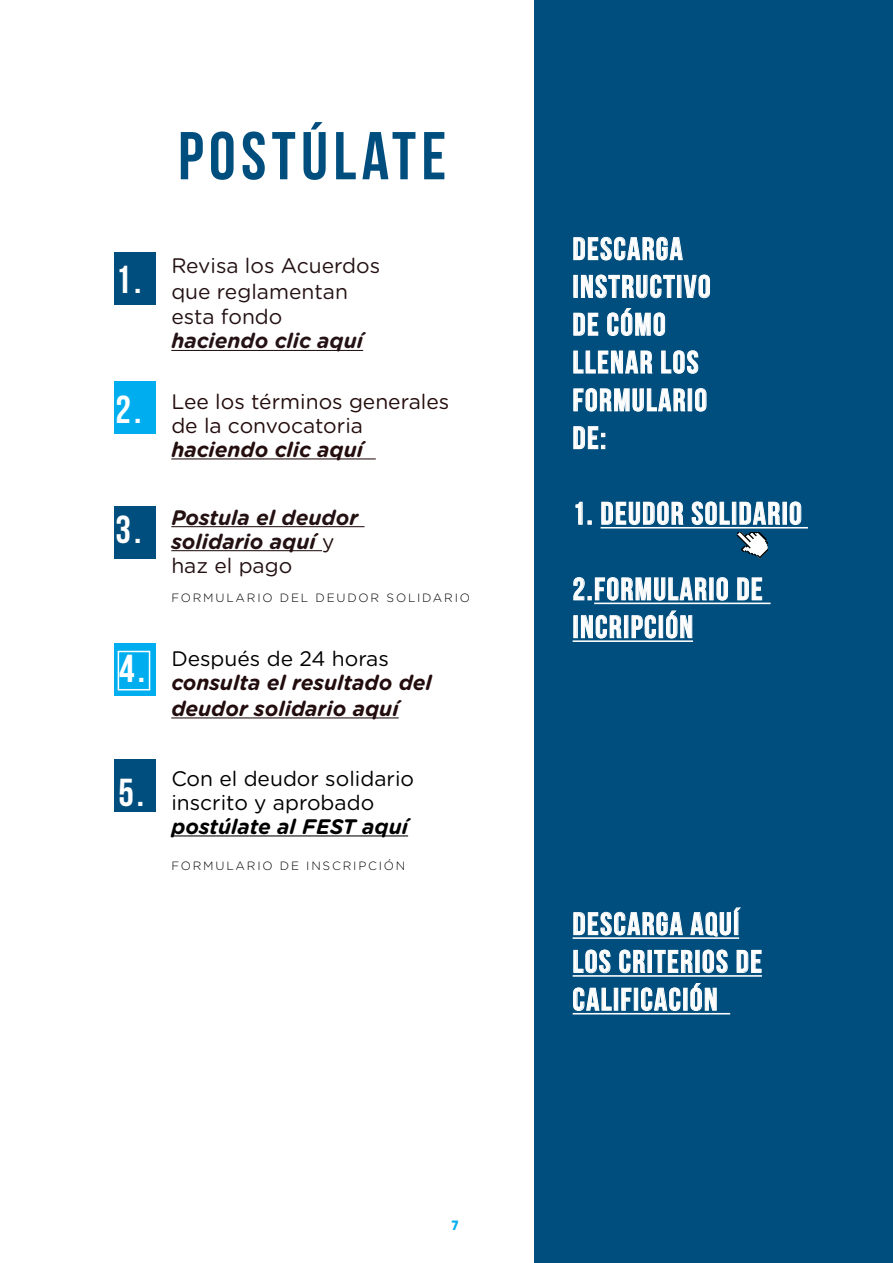
<style>
.page{position:relative;width:893px;height:1263px;background:#fff}
.page>*{position:absolute;margin:0;border:0;box-sizing:border-box;transform-origin:0 0}
.t1{font:67.5px "Bebas Neue";letter-spacing:.08em;color:#004e7d}
.t2{font:39px "Bebas Neue";color:#fff}
.t3{font:31.5px/37.8px "Bebas Neue";letter-spacing:.05em;color:#fff}
.t4{font:21px/24px "Gotham Rounded";color:#000}
.t5{font:italic 700 21px/25.5px "Gotham Rounded";color:#220c0d}
.t6{font:21px/25.5px "Gotham Rounded";color:#241214}
.t7{font:21px/24px "Gotham Rounded";color:#240d0d}
.t8{font:italic 700 21px/24px "Gotham Rounded";color:#241112}
.t9{font:italic 700 21px "Gotham Rounded";color:#000}
.t10{font:italic 700 21px "Gotham Rounded";color:#241214}
.t11{font:italic 700 21px "Gotham Rounded";color:#240d0d}
.t12{font:800 13.5px "Gilroy";color:#00aeef}
.t13{font:300 12px "Gotham Rounded";letter-spacing:.15em;color:#000101}
.s1{font-weight:400;font-style:normal}
</style>
<div class="page">
<div style="left:534px;top:0;width:359px;height:1263px;background:#004e7d"></div>
<div style="left:114px;top:252px;width:42px;height:53px;background:#004e7d"></div>
<div style="left:114px;top:506px;width:42px;height:53px;background:#004e7d"></div>
<div style="left:114px;top:381px;width:42px;height:53px;background:#00aeef"></div>
<div style="left:114px;top:643px;width:42px;height:53px;background:#00aeef"></div>
<div style="left:114px;top:760px;width:42px;height:52px;background:#004e7d"></div>
<div style="left:118px;top:651px;width:32px;height:39px;border:2px solid #fff"></div>
<hr style="left:171px;top:350px;width:192px;height:1px;background:#241214">
<hr style="left:171px;top:526px;width:194px;height:1px;background:#241112">
<hr style="left:171px;top:550px;width:151px;height:1px;background:#241112">
<hr style="left:171px;top:458px;width:205px;height:1px;background:#240d0d">
<hr style="left:171px;top:717px;width:228px;height:1px;background:#220c0d">
<hr style="left:171px;top:835px;width:237px;height:1px;background:#000">
<svg style="left:736px;top:533px;width:32px;height:26px"></svg>
<hr style="left:601px;top:527px;width:207px;height:1px;background:#fff">
<hr style="left:594px;top:603px;width:177px;height:1px;background:#fff">
<hr style="left:573px;top:640px;width:120px;height:2px;background:#fff">
<svg style="left:573px;top:237px;width:110px;height:24px"></svg>
<svg style="left:581px;top:274px;width:94px;height:24px"></svg>
<div style="left:677px;top:275px;width:4px;height:22px;border:1px solid #fff"></div>
<svg style="left:683px;top:274px;width:27px;height:24px"></svg>
<svg style="left:573px;top:312px;width:25px;height:24px"></svg>
<svg style="left:607px;top:308px;width:58px;height:28px"></svg>
<svg style="left:573px;top:350px;width:79px;height:24px"></svg>
<svg style="left:661px;top:350px;width:37px;height:24px"></svg>
<svg style="left:573px;top:388px;width:112px;height:24px"></svg>
<div style="left:688px;top:389px;width:4px;height:22px;border:1px solid #fff"></div>
<svg style="left:695px;top:388px;width:12px;height:24px"></svg>
<svg style="left:573px;top:426px;width:32px;height:23px"></svg>
<svg style="left:575px;top:501px;width:16px;height:24px"></svg>
<svg style="left:601px;top:501px;width:83px;height:24px"></svg>
<svg style="left:691px;top:501px;width:39px;height:24px"></svg>
<div style="left:732px;top:502px;width:4px;height:22px;border:1px solid #fff"></div>
<svg style="left:739px;top:501px;width:41px;height:24px"></svg>
<svg style="left:789px;top:501px;width:12px;height:24px"></svg>
<svg style="left:573px;top:577px;width:134px;height:24px"></svg>
<svg style="left:716px;top:577px;width:12px;height:24px"></svg>
<svg style="left:737px;top:577px;width:25px;height:24px"></svg>
<svg style="left:581px;top:615px;width:41px;height:24px"></svg>
<div style="left:624px;top:616px;width:4px;height:22px;border:1px solid #fff"></div>
<svg style="left:631px;top:615px;width:25px;height:24px"></svg>
<div style="left:659px;top:616px;width:4px;height:22px;border:1px solid #fff"></div>
<svg style="left:666px;top:610px;width:26px;height:29px"></svg>
<hr style="left:573px;top:937px;width:166px;height:2px;background:#fff">
<hr style="left:573px;top:975px;width:189px;height:2px;background:#fff">
<hr style="left:573px;top:1013px;width:157px;height:1px;background:#fff">
<svg style="left:573px;top:911px;width:110px;height:25px"></svg>
<svg style="left:690px;top:907px;width:51px;height:30px"></svg>
<svg style="left:573px;top:949px;width:38px;height:24px"></svg>
<svg style="left:619px;top:949px;width:26px;height:24px"></svg>
<svg style="left:654px;top:950px;width:39px;height:23px"></svg>
<svg style="left:702px;top:949px;width:26px;height:24px"></svg>
<svg style="left:736px;top:950px;width:26px;height:23px"></svg>
<svg style="left:573px;top:987px;width:39px;height:24px"></svg>
<div style="left:614px;top:988px;width:4px;height:22px;border:1px solid #fff"></div>
<svg style="left:621px;top:987px;width:11px;height:24px"></svg>
<div style="left:634px;top:988px;width:4px;height:22px;border:1px solid #fff"></div>
<svg style="left:641px;top:987px;width:40px;height:24px"></svg>
<svg style="left:690px;top:983px;width:27px;height:28px"></svg>
<h1 class="t1" style="left:178px;top:119px;width:270px">POSTÚLATE</h1>
<p class="t2" style="left:115px;top:258px;width:27px">1.</p>
<p class="t2" style="left:115px;top:388px;width:27px">2.</p>
<p class="t2" style="left:115px;top:508px;width:27px">3.</p>
<p class="t2" style="left:119px;top:647px;width:27px">4.</p>
<p class="t2" style="left:118px;top:771px;width:27px">5.</p>
<p class="t6" style="left:171px;top:252px;width:210px">Revisa los Acuerdos que reglamentan esta fondo</p>
<p class="t10" style="left:171px;top:325px;width:193px">haciendo clic aquí</p>
<p class="t7" style="left:171px;top:388px;width:279px">Lee los términos generales de la convocatoria</p>
<p class="t11" style="left:171px;top:434px;width:193px">haciendo clic aquí</p>
<p class="t8" style="left:171px;top:504px;width:188px">Postula el deudor solidario aquí <span class="s1">y haz el pago</span></p>
<p class="t13" style="left:171px;top:589px;width:300px">FORMULARIO DEL DEUDOR SOLIDARIO</p>
<p class="t4" style="left:171px;top:646px;width:219px">Después de 24 horas</p>
<p class="t5" style="left:171px;top:669px;width:262px">consulta el resultado del deudor solidario aquí</p>
<p class="t4" style="left:171px;top:765px;width:244px">Con el deudor solidario inscrito y aprobado</p>
<p class="t9" style="left:171px;top:811px;width:238px">postúlate al FEST aquí</p>
<p class="t13" style="left:171px;top:857px;width:236px">FORMULARIO DE INSCRIPCIÓN</p>
<p class="t12" style="left:452px;top:1217px;width:8px">7</p>
<p class="t3" style="left:573px;top:229px;width:139px">DESCARGA<br>INSTRUCTIVO<br>DE CÓMO<br>LLENAR LOS<br>FORMULARIO<br>DE:</p>
<p class="t3" style="left:573px;top:494px;width:231px">1. DEUDOR SOLIDARIO</p>
<p class="t3" style="left:573px;top:570px;width:191px">2.FORMULARIO DE<br>INCRIPCIÓN</p>
<p class="t3" style="left:573px;top:904px;width:191px">DESCARGA AQUÍ<br>LOS CRITERIOS DE<br>CALIFICACIÓN</p>
</div>
